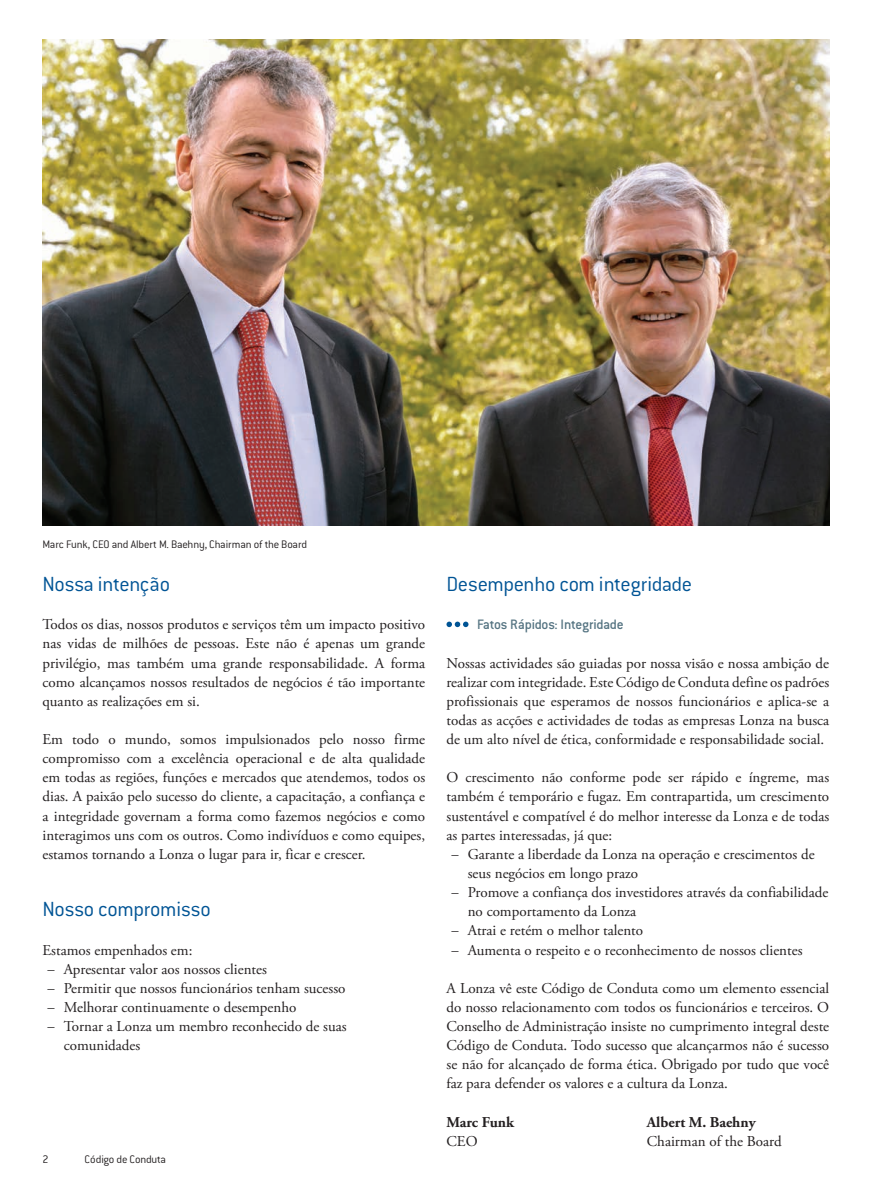
<style>
.page{position:relative;width:893px;height:1191px;background:#fff}
.page>*{position:absolute;margin:0;border:0;box-sizing:border-box;transform-origin:0 0}
.Title_15pt{font:300 22.5px "Conduit ITC Std";letter-spacing:-.015em;color:#005495}
.Body_Copy_Garamond{font:15px/19.2px "Adobe Garamond Pro";color:#231f20;text-align:justify}
.Body_Copy_Conduit_1{font:500 15px "Conduit ITC Std";letter-spacing:-.015em;color:#557482}
.Body_Copy_Garamond-2{font:700 15px "Adobe Garamond Pro";color:#231f20}
.Small_Copy_8pt{font:300 12px "Conduit ITC Std";letter-spacing:-.015em;color:#231f20}
.s1{font-family:"Conduit ITC Std";font-weight:300}
</style>
<div class="page">
<img style="left:43px;top:39px;width:786px;height:486px">
<svg style="left:446px;top:621px;width:22px;height:6px"></svg>
<p class="Small_Copy_8pt" style="left:43px;top:537px;width:266px">Marc Funk, CEO and Albert M. Baehny, Chairman of the Board</p>
<p class="Title_15pt" style="left:43px;top:570px;width:129px">Nossa intenção</p>
<p class="Body_Copy_Garamond" style="left:43px;top:615px;width:384px">Todos os dias, nossos produtos e serviços têm um impacto positivo nas vidas de milhões de pessoas. Este não é apenas um grande privilégio, mas também uma grande responsabilidade. A forma como alcançamos nossos resultados de negócios é tão importante quanto as realizações em si.</p>
<p class="Body_Copy_Garamond" style="left:43px;top:730px;width:384px">Em todo o mundo, somos impulsionados pelo nosso firme compromisso com a excelência operacional e de alta qualidade em todas as regiões, funções e mercados que atendemos, todos os dias. A paixão pelo sucesso do cliente, a capacitação, a confiança e a integridade governam a forma como fazemos negócios e como interagimos uns com os outros. Como indivíduos e como equipes, estamos tornando a Lonza o lugar para ir, ficar e crescer.</p>
<p class="Title_15pt" style="left:43px;top:895px;width:170px">Nosso compromisso</p>
<p class="Body_Copy_Garamond" style="left:43px;top:940px;width:151px">Estamos empenhados em:</p>
<p class="Body_Copy_Garamond" style="left:47px;top:959px;width:222px"><span class="s1">–</span> Apresentar valor aos nossos clientes</p>
<p class="Body_Copy_Garamond" style="left:47px;top:979px;width:300px"><span class="s1">–</span> Permitir que nossos funcionários tenham sucesso</p>
<p class="Body_Copy_Garamond" style="left:47px;top:998px;width:251px"><span class="s1">–</span> Melhorar continuamente o desempenho</p>
<p class="Body_Copy_Garamond" style="left:64px;top:1017px;width:284px;text-indent:-17px"><span class="s1">–</span> Tornar a Lonza um membro reconhecido de suas comunidades</p>
<p class="Small_Copy_8pt" style="left:43px;top:1151px;width:8px">2</p>
<p class="Small_Copy_8pt" style="left:85px;top:1151px;width:83px">Código de Conduta</p>
<p class="Title_15pt" style="left:446px;top:570px;width:247px">Desempenho com integridade</p>
<p class="Body_Copy_Conduit_1" style="left:477px;top:615px;width:148px">Fatos Rápidos: Integridade</p>
<p class="Body_Copy_Garamond" style="left:446px;top:653px;width:384px">Nossas actividades são guiadas por nossa visão e nossa ambição de realizar com integridade. Este Código de Conduta define os padrões profissionais que esperamos de nossos funcionários e aplica-se a todas as acções e actividades de todas as empresas Lonza na busca de um alto nível de ética, conformidade e responsabilidade social.</p>
<p class="Body_Copy_Garamond" style="left:446px;top:768px;width:384px">O crescimento não conforme pode ser rápido e íngreme, mas também é temporário e fugaz. Em contrapartida, um crescimento sustentável e compatível é do melhor interesse da Lonza e de todas as partes interessadas, já que:</p>
<p class="Body_Copy_Garamond" style="left:468px;top:845px;width:348px;text-indent:-17px"><span class="s1">–</span> Garante a liberdade da Lonza na operação e crescimentos de seus negócios em longo prazo</p>
<p class="Body_Copy_Garamond" style="left:468px;top:883px;width:362px;text-indent:-17px"><span class="s1">–</span> Promove a confiança dos investidores através da confiabilidade no comportamento da Lonza</p>
<p class="Body_Copy_Garamond" style="left:451px;top:921px;width:194px"><span class="s1">–</span> Atrai e retém o melhor talento</p>
<p class="Body_Copy_Garamond" style="left:451px;top:940px;width:353px"><span class="s1">–</span> Aumenta o respeito e o reconhecimento de nossos clientes</p>
<p class="Body_Copy_Garamond" style="left:446px;top:979px;width:384px">A Lonza vê este Código de Conduta como um elemento essencial do nosso relacionamento com todos os funcionários e terceiros. O Conselho de Administração insiste no cumprimento integral deste Código de Conduta. Todo sucesso que alcançarmos não é sucesso se não for alcançado de forma ética. Obrigado por tudo que você faz para defender os valores e a cultura da Lonza.</p>
<p class="Body_Copy_Garamond-2" style="left:446px;top:1113px;width:69px">Marc Funk</p>
<p class="Body_Copy_Garamond" style="left:446px;top:1132px;width:33px">CEO</p>
<p class="Body_Copy_Garamond-2" style="left:647px;top:1113px;width:110px">Albert M. Baehny</p>
<p class="Body_Copy_Garamond" style="left:647px;top:1132px;width:136px">Chairman of the Board</p>
</div>
